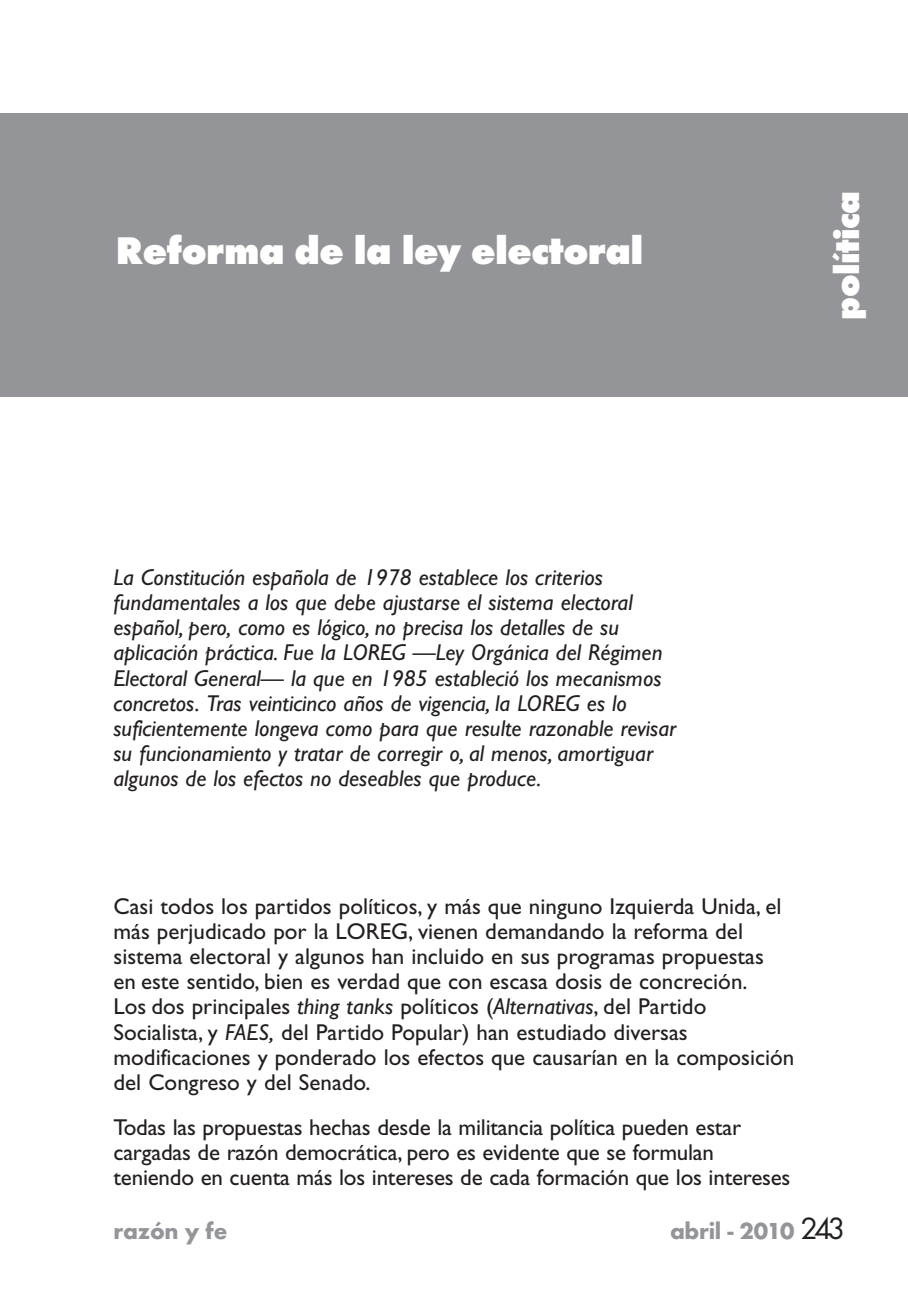
<style>
.page{position:relative;width:908px;height:1304px;background:#fff}
.page>*{position:absolute;margin:0;border:0;box-sizing:border-box;transform-origin:0 0}
.t1{font:800 40px "Futura T";letter-spacing:-.015em;color:#fff}
.t2{font:800 36px "Futura T";letter-spacing:-.015em;color:#fff}
.t3{font:700 24px "Futura T";letter-spacing:-.01em;color:#939598}
.t4{font:23px/25.2px "Gill Sans";color:#231f20}
.t5{font:italic 23px/25.2px "Gill Sans";color:#231f20}
.s1{font-style:italic}
.s2{font-weight:400;font-size:32px;color:#231f20}
</style>
<div class="page">
<div style="left:0;top:113px;width:907px;height:284px;background:#939598"></div>
<h1 class="t1" style="left:115px;top:235px;width:529px">Reforma de la ley electoral</h1>
<h2 class="t2" style="left:832px;top:320px;width:130px;rotate:-90deg">política</h2>
<p class="t5" style="left:113px;top:567px;width:564px">La Constitución española de 1978 establece los criterios fundamentales a los que debe ajustarse el sistema electoral español, pero, como es lógico, no precisa los detalles de su aplicación práctica. Fue la LOREG —Ley Orgánica del Régimen Electoral General— la que en 1985 estableció los mecanismos concretos. Tras veinticinco años de vigencia, la LOREG es lo suficientemente longeva como para que resulte razonable revisar su funcionamiento y tratar de corregir o, al menos, amortiguar algunos de los efectos no deseables que produce.</p>
<p class="t4" style="left:113px;top:896px;width:682px">Casi todos los partidos políticos, y más que ninguno Izquierda Unida, el más perjudicado por la LOREG, vienen demandando la reforma del sistema electoral y algunos han incluido en sus programas propuestas<br>en este sentido, bien es verdad que con escasa dosis de concreción.<br>Los dos principales <span class="s1">thing tanks</span> políticos (<span class="s1">Alternativas</span>, del Partido Socialista, y <span class="s1">FAES,</span> del Partido Popular) han estudiado diversas modificaciones y ponderado los efectos que causarían en la composición del Congreso y del Senado.</p>
<p class="t4" style="left:113px;top:1117px;width:678px">Todas las propuestas hechas desde la militancia política pueden estar cargadas de razón democrática, pero es evidente que se formulan teniendo en cuenta más los intereses de cada formación que los intereses</p>
<p class="t3" style="left:113px;top:1217px;width:115px">razón y fe</p>
<p class="t3" style="left:669px;top:1217px;width:177px">abril - 2010 <span class="s2">243</span></p>
</div>
